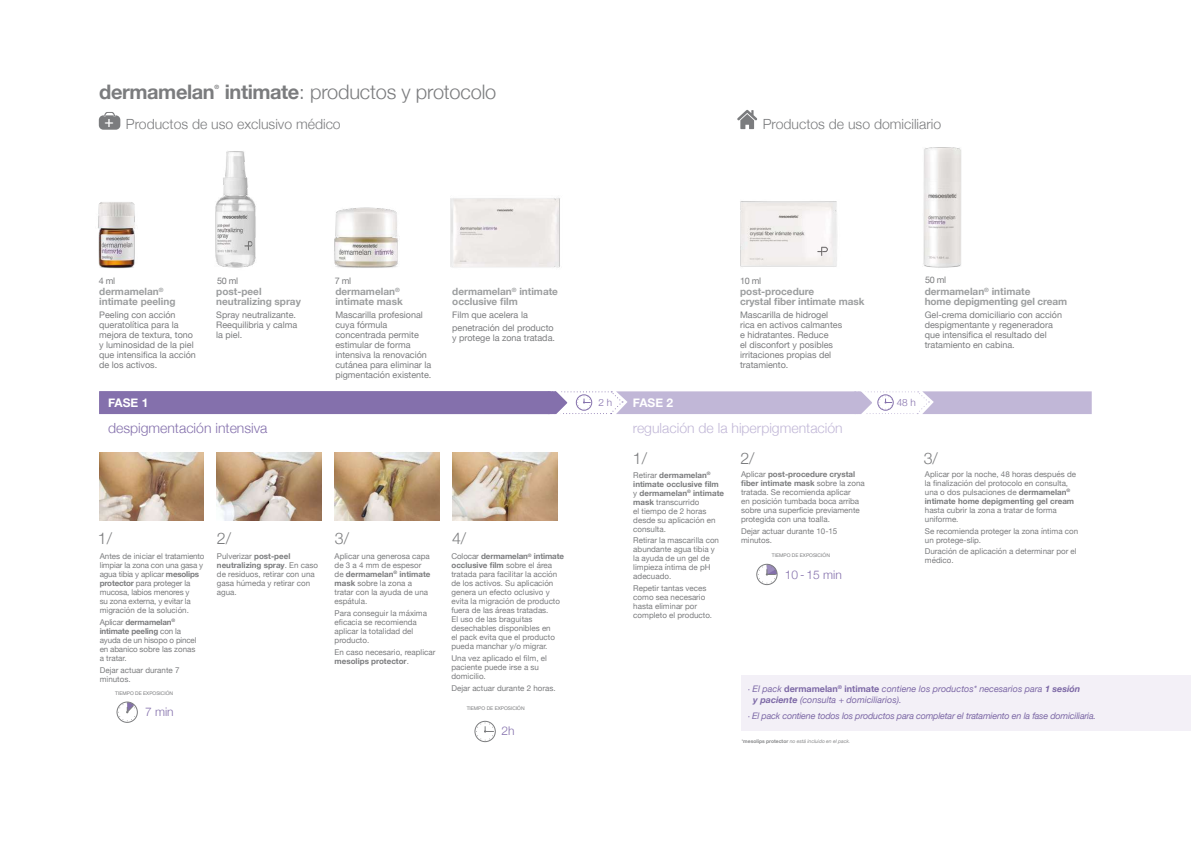
<style>
.page{position:relative;width:1191px;height:842px;background:#fff}
.page>*{position:absolute;margin:0;border:0;box-sizing:border-box;transform-origin:0 0}
.t1{font:300 20px "Helvetica Neue";letter-spacing:-.01em;color:#7b7c7e}
.t2{font:700 20px "Helvetica Neue";letter-spacing:-.02em;color:#7b7c7e}
.t3{font:300 16px "Helvetica Neue";color:#7b7c7e}
.t4{font:300 14px "Helvetica Neue";color:#7b7c7e}
.t5{font:300 14px "Helvetica Neue";color:#c1b7d7}
.t6{font:300 14px "Helvetica Neue";color:#8470ac}
.t7{font:300 12px "Helvetica Neue";color:#8470ac}
.t8{font:700 12px "Helvetica Neue";color:#fff}
.t9{font:700 10px/10px "Helvetica Neue";color:#9c9e9f}
.t10{font:300 10px "Helvetica Neue";color:#8470ac}
.t11{font:9px/10px "Helvetica Neue";color:#7b7c7e}
.t12{font:italic 9px/11px "Helvetica Neue";color:#8470ac}
.t13{font:italic 9px "Helvetica Neue";letter-spacing:-.02em;color:#8470ac}
.t14{font:8px/9px "Helvetica Neue";color:#7b7c7e}
.t15{font:8px/9px "Helvetica Neue";letter-spacing:-.02em;color:#7b7c7e}
.t16{font:700 5.8px "Helvetica Neue";color:#7b7c7e}
.t17{font:5px "Helvetica Neue";color:#7b7c7e}
.t18{font:italic 5px "Helvetica Neue";color:#87888a}
.s1{font-weight:700}
.s2{font-weight:700;font-style:normal}
</style>
<div class="page">
<div style="left:741px;top:675px;width:450px;height:56px;background:#f3f0f7"></div>
<svg style="left:99px;top:391px;width:992px;height:24px;background:#aea1c9"></svg>
<svg style="left:737px;top:110px;width:20px;height:19px"></svg>
<svg style="left:758px;top:564px;width:19px;height:20px"></svg>
<svg style="left:118px;top:703px;width:18px;height:18px"></svg>
<img style="left:99px;top:453px;width:105px;height:67px">
<img style="left:217px;top:453px;width:104px;height:67px">
<img style="left:334px;top:453px;width:105px;height:67px">
<img style="left:452px;top:453px;width:105px;height:67px">
<svg style="left:476px;top:722px;width:18px;height:19px"></svg>
<img style="left:215px;top:151px;width:41px;height:117px">
<svg style="left:99px;top:112px;width:21px;height:18px"></svg>
<div style="left:474px;top:721px;width:22px;height:21px;border:1px solid #7b7c7e;border-radius:50%"></div>
<div style="left:756px;top:564px;width:21px;height:21px;border:1px solid #7b7c7e;border-radius:50%"></div>
<div style="left:117px;top:701px;width:21px;height:22px;border:1px solid #7b7c7e;border-radius:50%"></div>
<img style="left:450px;top:198px;width:110px;height:70px">
<img style="left:740px;top:201px;width:97px;height:66px">
<img style="left:334px;top:207px;width:64px;height:61px">
<img style="left:98px;top:202px;width:37px;height:67px">
<img style="left:923px;top:147px;width:38px;height:121px">
<h1 class="t2" style="left:99px;top:76px;width:117px">dermamelan</h1>
<p class="t16" style="left:214px;top:82px;width:6px">®</p>
<h1 class="t1" style="left:225px;top:76px;width:273px"><span class="s1">intimate</span>: productos y protocolo</h1>
<h3 class="t4" style="left:104px;top:113px;width:238px"><sup>+</sup> Productos de uso exclusivo médico</h3>
<h3 class="t4" style="left:762px;top:113px;width:180px">Productos de uso domiciliario</h3>
<p class="t11" style="left:99px;top:276px;width:18px">4 ml</p>
<p class="t11" style="left:217px;top:276px;width:23px">50 ml</p>
<p class="t11" style="left:335px;top:276px;width:18px">7 ml</p>
<p class="t11" style="left:740px;top:276px;width:23px">10 ml</p>
<p class="t9" style="left:740px;top:287px;width:126px">post-procedure<br>crystal fiber intimate mask</p>
<p class="t11" style="left:740px;top:311px;width:104px">Mascarilla de hidrogel rica en activos calmantes e hidratantes. Reduce<br>el disconfort y posibles irritaciones propias del tratamiento.</p>
<p class="t9" style="left:99px;top:287px;width:78px">dermamelan<sup>® </sup>intimate peeling</p>
<p class="t11" style="left:99px;top:311px;width:98px">Peeling con acción queratolítica para la mejora de textura, tono y luminosidad de la piel que intensifica la acción de los activos.</p>
<p class="t9" style="left:335px;top:287px;width:69px">dermamelan<sup>® </sup>intimate mask</p>
<p class="t11" style="left:335px;top:311px;width:98px">Mascarilla profesional cuya fórmula concentrada permite estimular de forma intensiva la renovación cutánea para eliminar la pigmentación existente.</p>
<p class="t9" style="left:452px;top:287px;width:107px">dermamelan<sup>®</sup> intimate occlusive film</p>
<p class="t11" style="left:452px;top:309px;width:103px;line-height:13px">Film que acelera la penetración del producto</p>
<p class="t11" style="left:452px;top:334px;width:104px">y protege la zona tratada.</p>
<p class="t9" style="left:216px;top:287px;width:86px">post-peel neutralizing spray</p>
<p class="t11" style="left:216px;top:311px;width:83px">Spray neutralizante.<br>Reequilibria y calma la piel.</p>
<h3 class="t8" style="left:108px;top:393px;width:42px">FASE 1</h3>
<p class="t10" style="left:598px;top:394px;width:15px">2 h</p>
<h3 class="t8" style="left:633px;top:393px;width:42px">FASE 2</h3>
<p class="t10" style="left:896px;top:394px;width:21px">48 h</p>
<h3 class="t6" style="left:108px;top:417px;width:161px">despigmentación intensiva</h3>
<h3 class="t5" style="left:633px;top:416px;width:211px">regulación de la hiperpigmentación</h3>
<p class="t11" style="left:925px;top:276px;width:23px">50 ml</p>
<p class="t9" style="left:924px;top:287px;width:144px">dermamelan<sup>®</sup> intimate<br>home depigmenting gel cream</p>
<p class="t11" style="left:924px;top:311px;width:139px">Gel-crema domiciliario con acción despigmentante y regeneradora que intensifica el resultado del tratamiento en cabina.</p>
<h2 class="t3" style="left:98px;top:526px;width:16px">1/</h2>
<h2 class="t3" style="left:217px;top:526px;width:16px">2/</h2>
<h2 class="t3" style="left:335px;top:526px;width:16px">3/</h2>
<h2 class="t3" style="left:452px;top:526px;width:16px">4/</h2>
<p class="t15" style="left:100px;top:552px;width:106px">Antes de iniciar el tratamiento limpiar la zona con una gasa y agua tibia y aplicar <span class="s1">mesolips protector</span> para proteger la mucosa, labios menores y<br>su zona externa, y evitar la migración de la solución.</p>
<p class="t15" style="left:100px;top:618px;width:98px">Aplicar <span class="s1">dermamelan</span><sup>® </sup><span class="s1">intimate peeling</span> con la ayuda de un hisopo o pincel en abanico sobre las zonas a tratar.</p>
<p class="t14" style="left:100px;top:666px;width:81px">Dejar actuar durante 7 minutos.</p>
<p class="t17" style="left:115px;top:690px;width:59px">TIEMPO DE EXPOSICIÓN</p>
<h3 class="t7" style="left:145px;top:702px;width:30px">7 min</h3>
<p class="t14" style="left:217px;top:552px;width:103px">Pulverizar <span class="s1">post-peel neutralizing spray</span>. En caso de residuos, retirar con una gasa húmeda y retirar con agua.</p>
<p class="t14" style="left:334px;top:552px;width:97px">Aplicar una generosa capa de 3 a 4 mm de espesor de <span class="s1">dermamelan</span><sup>®</sup> <span class="s1">intimate mask</span> sobre la zona a tratar con la ayuda de una espátula.</p>
<p class="t14" style="left:334px;top:609px;width:94px">Para conseguir la máxima eficacia se recomienda aplicar la totalidad del producto.</p>
<p class="t14" style="left:334px;top:648px;width:102px">En caso necesario, reaplicar <span class="s1">mesolips protector</span>.</p>
<p class="t14" style="left:451px;top:552px;width:114px">Colocar <span class="s1">dermamelan</span><sup>®</sup> <span class="s1">intimate occlusive film</span> sobre el área tratada para facilitar la acción de los activos. Su aplicación genera un efecto oclusivo y evita la migración de producto fuera de las áreas tratadas.<br>El uso de las braguitas desechables disponibles en<br>el pack evita que el producto pueda manchar y/o migrar.</p>
<p class="t14" style="left:451px;top:654px;width:97px">Una vez aplicado el film, el paciente puede irse a su domicilio.</p>
<p class="t14" style="left:451px;top:684px;width:106px">Dejar actuar durante 2 horas.</p>
<p class="t17" style="left:467px;top:705px;width:59px">TIEMPO DE EXPOSICIÓN</p>
<h3 class="t7" style="left:501px;top:721px;width:15px">2h</h3>
<h2 class="t3" style="left:633px;top:445px;width:16px">1/</h2>
<h2 class="t3" style="left:740px;top:445px;width:16px">2/</h2>
<h2 class="t3" style="left:923px;top:445px;width:16px">3/</h2>
<p class="t14" style="left:633px;top:471px;width:92px">Retirar <span class="s1">dermamelan</span><sup>® </sup><span class="s1">intimate occlusive film </span>y <span class="s1">dermamelan</span><sup>®</sup> <span class="s1">intimate mask</span> transcurrido<br>el tiempo de 2 horas desde su aplicación en consulta.</p>
<p class="t14" style="left:633px;top:536px;width:87px">Retirar la mascarilla con abundante agua tibia y la ayuda de un gel de limpieza íntima de pH adecuado.</p>
<p class="t14" style="left:633px;top:584px;width:80px">Repetir tantas veces como sea necesario hasta eliminar por completo el producto.</p>
<p class="t14" style="left:741px;top:470px;width:125px">Aplicar <span class="s1">post-procedure crystal fiber intimate mask</span> sobre la zona tratada. Se recomienda aplicar<br>en posición tumbada boca arriba sobre una superficie previamente protegida con una toalla.</p>
<p class="t14" style="left:741px;top:527px;width:98px">Dejar actuar durante 10-15 minutos.</p>
<p class="t17" style="left:772px;top:552px;width:59px">TIEMPO DE EXPOSICIÓN</p>
<h3 class="t7" style="left:784px;top:565px;width:59px">10 - 15 min</h3>
<p class="t14" style="left:925px;top:470px;width:153px">Aplicar por la noche, 48 horas después de la finalización del protocolo en consulta, una o dos pulsaciones de <span class="s1">dermamelan</span><sup>® </sup><span class="s1">intimate home depigmenting gel cream</span></p>
<p class="t14" style="left:925px;top:506px;width:134px">hasta cubrir la zona a tratar de forma uniforme.</p>
<p class="t14" style="left:925px;top:527px;width:155px">Se recomienda proteger la zona íntima con un protege-slip.</p>
<p class="t14" style="left:925px;top:548px;width:153px">Duración de aplicación a determinar por el médico.</p>
<p class="t12" style="left:753px;top:683px;width:329px;text-indent:-6px">· El pack <span class="s2">dermamelan</span><sup>®</sup> <span class="s2">intimate</span> contiene los productos* necesarios para <span class="s1">1 sesión y paciente</span> (consulta + domiciliarios).</p>
<p class="t13" style="left:747px;top:710px;width:350px">· El pack contiene todos los productos para completar el tratamiento en la fase domiciliaria.</p>
<p class="t18" style="left:741px;top:737px;width:110px">*<span class="s2">mesolips protector</span> no está incluido en el pack.</p>
</div>
